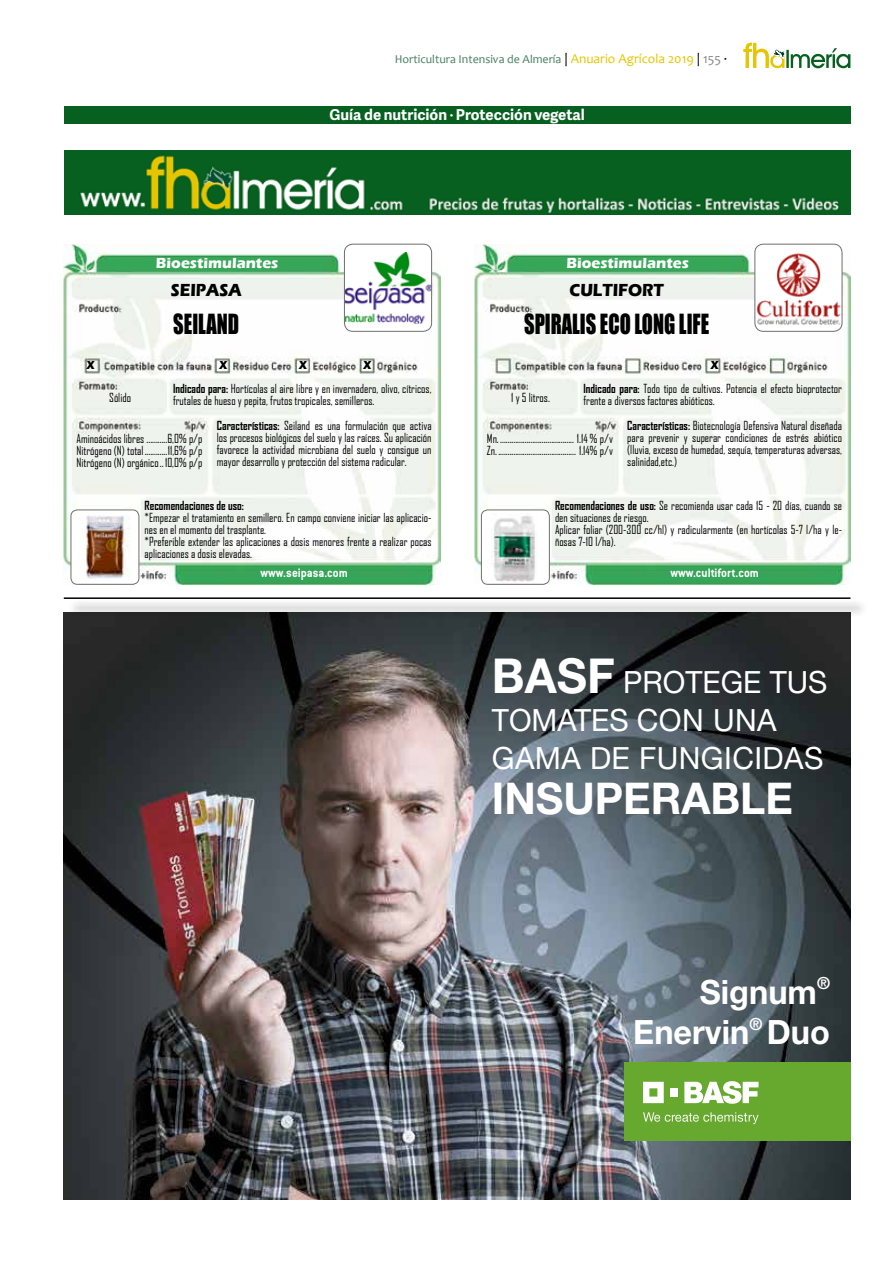
<style>
.page{position:relative;width:893px;height:1263px;background:#fff}
.page>*{position:absolute;margin:0;border:0;box-sizing:border-box;transform-origin:0 0}
.t1{font:700 43.8px "Helvetica Neue LT Std";color:#fff}
.t2{font:700 33.45px/40.3px "Helvetica Neue LT Std";color:#fff;text-align:right}
.t3{font:30.6px "Helvetica Neue LT Std";letter-spacing:.015em;color:#fff}
.t4{font:25.5px "Impact";color:#000;scale:.8 1}
.t5{font:700 18px "Eras ITC";color:#000;scale:.9 1}
.t6{font:700 15px "Adelle Sans Basic";color:#fff}
.t7{font:700 15px "Eras ITC";color:#fff}
.t8{font:700 13.5px "Conduit ITC";color:#fff;scale:.95 1}
.t9{font:12px/12px "Agency FB";color:#000;scale:.95 1}
.t10{font:12px "Candara";color:#477d67}
.t11{font:700 12px "Agency FB";color:#000;scale:.95 1}
.t12{font:700 12px "Eras ITC";color:#000;scale:.95 1}
.s1{font-size:13.5px;color:#000}
.s2{font-size:13.5px;color:#e5c500}
.s3{font-size:13.5px;color:#878787}
.s4{font-weight:700}
.s5{font-weight:700;font-size:48.15px}
</style>
<div class="page">
<svg style="left:743px;top:43px;width:107px;height:25px"></svg>
<div style="left:64px;top:106px;width:786px;height:17px;background:#07601f"></div>
<img style="left:64px;top:612px;width:786px;height:587px">
<div style="left:624px;top:1062px;width:226px;height:79px;background:#67a82f"></div>
<svg style="left:643px;top:1082px;width:21px;height:21px"></svg>
<div style="left:670px;top:1088px;width:8px;height:8px;background:#fff"></div>
<svg style="left:684px;top:1081px;width:74px;height:23px"></svg>
<svg style="left:643px;top:1112px;width:115px;height:12px"></svg>
<img style="left:64px;top:151px;width:786px;height:64px">
<img style="left:64px;top:244px;width:376px;height:341px">
<div style="left:344px;top:244px;width:88px;height:87px;background:#fff;border-radius:9px"></div>
<img style="left:346px;top:252px;width:84px;height:72px">
<div style="left:344px;top:244px;width:88px;height:88px;border:1px solid #706f6f;border-radius:9px"></div>
<div style="left:71px;top:510px;width:68px;height:74px;background:#fff;border-radius:6px"></div>
<img style="left:84px;top:516px;width:46px;height:62px">
<div style="left:71px;top:509px;width:68px;height:76px;border:1px solid #706f6f;border-radius:6px"></div>
<div style="left:67px;top:600px;width:801px;height:17px;background:#000;opacity:.75"></div>
<hr style="left:64px;top:597px;width:786px;height:2px;background:#000">
<img style="left:474px;top:244px;width:376px;height:341px">
<div style="left:755px;top:244px;width:87px;height:87px;background:#fff;border-radius:9px"></div>
<img style="left:756px;top:253px;width:84px;height:72px">
<div style="left:754px;top:244px;width:88px;height:88px;border:1px solid #706f6f;border-radius:9px"></div>
<div style="left:481px;top:510px;width:68px;height:74px;background:#fff;border-radius:6px"></div>
<div style="left:481px;top:509px;width:69px;height:76px;border:1px solid #706f6f;border-radius:6px"></div>
<img style="left:492px;top:516px;width:44px;height:66px">
<p class="t10" style="left:395px;top:52px;width:334px">Horticultura Intensiva de Almería <span class="s1">|</span> <span class="s2">Anuario Agrícola 2019</span> <span class="s1">|</span> <span class="s3">155</span> <span class="s1">·</span></p>
<p class="t6" style="left:329px;top:105px;width:257px">Guía de nutrición · Protección vegetal</p>
<p class="t7" style="left:156px;top:255px;width:124px">Bioestimulantes</p>
<h3 class="t5" style="left:171px;top:279px;width:80px">SEIPASA</h3>
<h3 class="t4" style="left:173px;top:305px;width:84px">SEILAND</h3>
<p class="t7" style="left:566px;top:255px;width:124px">Bioestimulantes</p>
<h3 class="t5" style="left:569px;top:279px;width:106px">CULTIFORT</h3>
<h3 class="t4" style="left:524px;top:305px;width:233px">SPIRALIS ECO LONG LIFE</h3>
<p class="t12" style="left:87px;top:358px;width:10px">X</p>
<p class="t12" style="left:220px;top:358px;width:10px">X</p>
<p class="t12" style="left:299px;top:358px;width:10px">X</p>
<p class="t12" style="left:364px;top:358px;width:10px">X</p>
<p class="t9" style="left:109px;top:391px;width:24px">Sólido</p>
<p class="t9" style="left:173px;top:382px;width:274px"><span class="s4">Indicado para:</span> Hortícolas al aire libre y en invernadero, olivo, cítricos, frutales de hueso y pepita, frutos tropicales, semilleros.</p>
<p class="t9" style="left:77px;top:433px;width:134px;text-align:justify">Aminoácidos libres ...........6,0% p/p Nitrógeno (N) total............11,6% p/p Nitrógeno (N) orgánico.. 10,0% p/p</p>
<p class="t9" style="left:217px;top:419px;width:228px;text-align:justify"><span class="s4">Características:</span> Seiland es una formulación que activa los procesos biológicos del suelo y las raíces. Su aplicación favorece la actividad microbiana del suelo y consigue un mayor desarrollo y protección del sistema radicular.</p>
<p class="t11" style="left:145px;top:498px;width:106px">Recomendaciones de uso:</p>
<p class="t9" style="left:145px;top:511px;width:304px">*Empezar el tratamiento en semillero. En campo conviene iniciar las aplicacio&shy;nes en el momento del trasplante.<br>*Preferible extender las aplicaciones a dosis menores frente a realizar pocas aplicaciones a dosis elevadas.</p>
<p class="t8" style="left:261px;top:565px;width:93px">www.seipasa.com</p>
<p class="t12" style="left:711px;top:358px;width:10px">X</p>
<p class="t9" style="left:511px;top:391px;width:42px">1 y 5 litros.</p>
<p class="t9" style="left:583px;top:382px;width:274px"><span class="s4">Indicado para:</span> Todo tipo de cultivos. Potencia el efecto bioprotector frente a diversos factores abióticos.</p>
<p class="t9" style="left:487px;top:433px;width:134px">Mn. ....................................... 1.14 % p/v<br>Zn.......................................... 1.14% p/v</p>
<p class="t9" style="left:627px;top:419px;width:228px;text-align:justify"><span class="s4">Características:</span> Biotecnología Defensiva Natural diseñada para prevenir y superar condiciones de estrés abiótico (lluvia, exceso de humedad, sequía, temperaturas adversas, salinidad,etc.)</p>
<p class="t9" style="left:555px;top:499px;width:304px"><span class="s4">Recomendaciones de uso:</span> Se recomienda usar cada 15 - 20 días, cuando se den situaciones de riesgo.<br>Aplicar foliar (200-300 cc/hl) y radicularmente (en hortícolas 5-7 l/ha y le&shy;ñosas 7-10 l/ha).</p>
<p class="t8" style="left:670px;top:565px;width:95px">www.cultifort.com</p>
<h3 class="t3" style="left:492px;top:664px;width:337px"><span class="s5">BASF</span> PROTEGE TUS</h3>
<h3 class="t3" style="left:492px;top:702px;width:286px">TOMATES CON UNA</h3>
<h3 class="t3" style="left:492px;top:739px;width:333px">GAMA DE FUNGICIDAS</h3>
<h1 class="t1" style="left:492px;top:771px;width:302px">INSUPERABLE</h1>
<h2 class="t2" style="left:633px;top:971px;width:198px">Signum<sup>®<br></sup>Enervin<sup>®</sup> Duo</h2>
</div>
